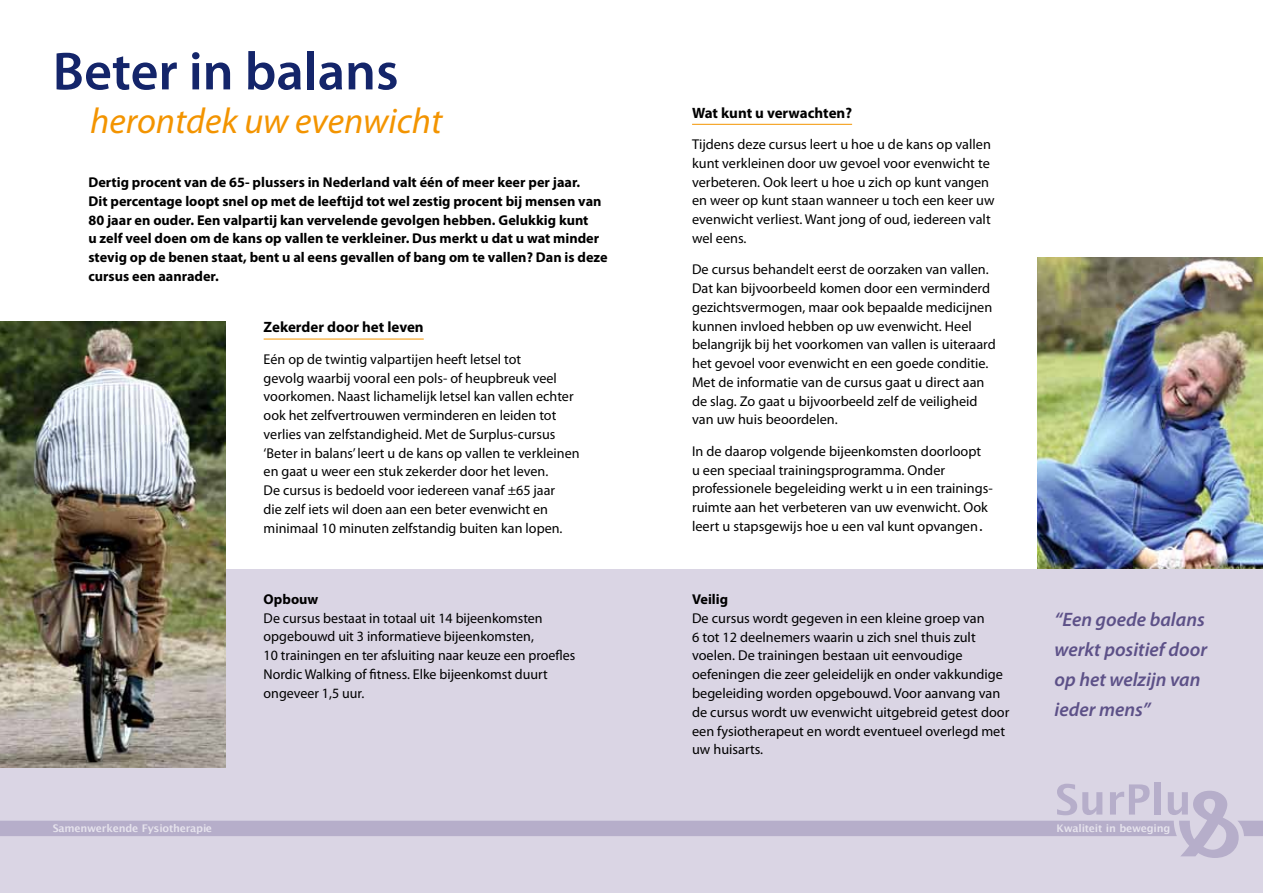
<style>
.page{position:relative;width:1263px;height:893px;background:#fff}
.page>*{position:absolute;margin:0;border:0;box-sizing:border-box;transform-origin:0 0}
.t1{font:600 54px "Myriad Pro";color:#14256a}
.t2{font:italic 36px "Myriad Pro";color:#f39400}
.t3{font:italic 600 19.5px/30px "Myriad Pro";color:#5d5188}
.t4{font:700 15px "Myriad Pro";color:#000}
.t5{font:14.25px/18.8px "Myriad Pro";color:#000}
.t6{font:700 14.25px/18.8px "Myriad Pro";color:#000}
.t7{font:700 10.5px "Lucida Grande";letter-spacing:-.02em;color:#e6e3ed}
.s1{font-family:"Times";font-size:18px}
</style>
<div class="page">
<img style="left:1037px;top:257px;width:226px;height:313px">
<div style="left:0;top:570px;width:1263px;height:323px;background:#dad5e4"></div>
<img style="left:0;top:321px;width:225px;height:446px">
<hr style="left:692px;top:124px;width:160px;height:1px;background:#f39400">
<div style="left:1154px;top:782px;width:6px;height:33px;background:#b6aeca"></div>
<svg style="left:0;top:784px;width:1263px;height:74px"></svg>
<hr style="left:264px;top:339px;width:160px;height:1px;background:#f39400">
<h1 class="t1" style="left:53px;top:37px;width:347px">Beter in balans</h1>
<h2 class="t2" style="left:90px;top:99px;width:354px">herontdek uw evenwicht</h2>
<p class="t6" style="left:88px;top:173px;width:521px">Dertig procent van de 65- plussers in Nederland valt één of meer keer per jaar.<br>Dit percentage loopt snel op met de leeftijd tot wel zestig procent bij mensen van 80 jaar en ouder. Een valpartij kan vervelende gevolgen hebben. Gelukkig kunt<br>u zelf veel doen om de kans op vallen te verkleiner. Dus merkt u dat u wat minder stevig op de benen staat, bent u al eens gevallen of bang om te vallen? Dan is deze cursus een aanrader.</p>
<p class="t4" style="left:264px;top:317px;width:162px">Zekerder door het leven</p>
<p class="t5" style="left:264px;top:349px;width:317px">Eén op de twintig valpartijen heeft letsel tot<br>gevolg waarbij vooral een pols- of heupbreuk veel voorkomen. Naast lichamelijk letsel kan vallen echter ook het zelfvertrouwen verminderen en leiden tot verlies van zelfstandigheid. Met de Surplus-cursus ‘Beter in balans’ leert u de kans op vallen te verkleinen en gaat u weer een stuk zekerder door het leven.<br>De cursus is bedoeld voor iedereen vanaf ±65 jaar<br>die zelf iets wil doen aan een beter evenwicht en minimaal 10 minuten zelfstandig buiten kan lopen.</p>
<p class="t6" style="left:264px;top:589px;width:56px">Opbouw</p>
<p class="t5" style="left:264px;top:608px;width:313px">De cursus bestaat in totaal uit 14 bijeenkomsten opgebouwd uit 3 informatieve bijeenkomsten,<br>10 trainingen en ter afsluiting naar keuze een proefles Nordic Walking of fitness. Elke bijeenkomst duurt ongeveer 1,5 uur.</p>
<p class="t4" style="left:692px;top:103px;width:162px">Wat kunt u verwachten?</p>
<p class="t5" style="left:692px;top:135px;width:304px">Tijdens deze cursus leert u hoe u de kans op vallen kunt verkleinen door uw gevoel voor evenwicht te verbeteren. Ook leert u hoe u zich op kunt vangen en weer op kunt staan wanneer u toch een keer uw evenwicht verliest. Want jong of oud, iedereen valt wel eens.</p>
<p class="t5" style="left:692px;top:260px;width:305px">De cursus behandelt eerst de oorzaken van vallen.<br>Dat kan bijvoorbeeld komen door een verminderd gezichtsvermogen, maar ook bepaalde medicijnen kunnen invloed hebben op uw evenwicht. Heel belangrijk bij het voorkomen van vallen is uiteraard het gevoel voor evenwicht en een goede conditie.<br>Met de informatie van de cursus gaat u direct aan de slag. Zo gaat u bijvoorbeeld zelf de veiligheid van uw huis beoordelen.</p>
<p class="t5" style="left:692px;top:441px;width:302px">In de daarop volgende bijeenkomsten doorloopt<br>u een speciaal trainingsprogramma. Onder professionele begeleiding werkt u in een trainings&shy;ruimte aan het verbeteren van uw evenwicht. Ook leert u stapsgewijs hoe u een val kunt opvangen<span class="s1">.</span></p>
<p class="t6" style="left:692px;top:590px;width:38px">Veilig</p>
<p class="t5" style="left:692px;top:609px;width:319px">De cursus wordt gegeven in een kleine groep van<br>6 tot 12 deelnemers waarin u zich snel thuis zult voelen. De trainingen bestaan uit eenvoudige oefeningen die zeer geleidelijk en onder vakkundige begeleiding worden opgebouwd. Voor aanvang van de cursus wordt uw evenwicht uitgebreid getest door een fysiotherapeut en wordt eventueel overlegd met uw huisarts.</p>
<h3 class="t3" style="left:1054px;top:604px;width:154px">“Een goede balans werkt positief door op het welzijn van ieder mens”</h3>
<p class="t7" style="left:53px;top:820px;width:161px">Samenwerkende Fysiotherapie</p>
<p class="t7" style="left:1056px;top:820px;width:115px">Kwaliteit in beweging</p>
</div>
